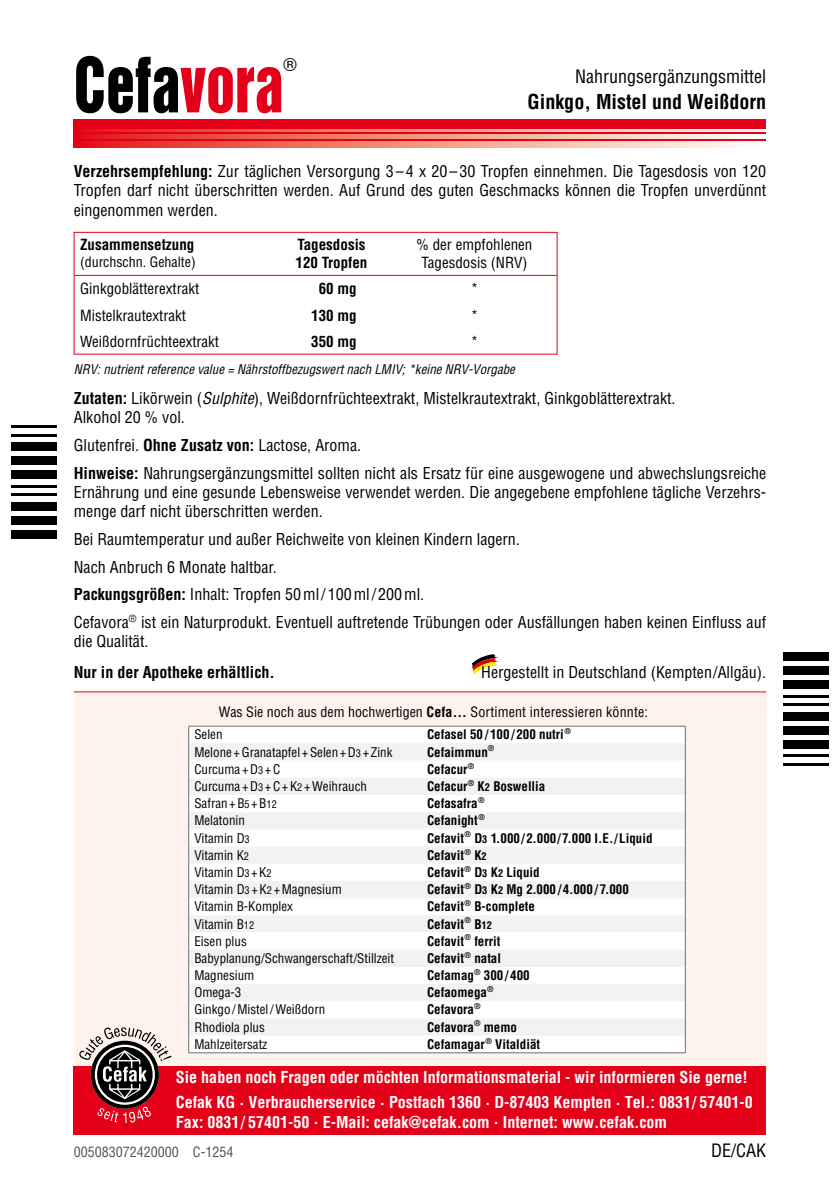
<style>
.page{position:relative;width:840px;height:1191px;background:#fff}
.page>*{position:absolute;margin:0;border:0;box-sizing:border-box;transform-origin:0 0}
.t1{font:69.6px "Helvetica Inserat";color:#000;scale:.83 1}
.t2{font:700 condensed 20px "Helvetica";color:#000}
.t3{font:condensed 18px "Helvetica";color:#000}
.t4{font:18px "Helvetica";color:#000}
.t5{font:condensed 16px/19.2px "Helvetica";color:#000}
.t6{font:700 condensed 16px/25.2px "Helvetica";color:#fff}
.t7{font:700 condensed 16px "Helvetica";color:#000}
.t8{font:condensed 15px/18px "Helvetica";color:#000;text-align:center}
.t9{font:700 condensed 15px/18px "Helvetica";color:#000}
.t10{font:condensed 14px "Helvetica";color:#000}
.t11{font:condensed 14px "Helvetica";color:#565656}
.t12{font:700 condensed 13px "Helvetica";color:#000}
.t13{font:condensed 13px "Helvetica";color:#000}
.t14{font:italic condensed 13px "Helvetica";color:#000}
.s1{color:#e30018}
.s2{font-weight:700}
.s3{font-style:italic}
.s4{font-size:10.4px}
</style>
<div class="page">
<div style="left:74px;top:692px;width:691px;height:379px;background:#fef2ed"></div>
<hr style="left:782px;top:763px;width:46px;height:2px;background:#000">
<hr style="left:782px;top:754px;width:46px;height:3px;background:#000">
<div style="left:782px;top:740px;width:46px;height:8px;background:#000"></div>
<div style="left:782px;top:726px;width:46px;height:8px;background:#000"></div>
<div style="left:782px;top:711px;width:46px;height:9px;background:#000"></div>
<hr style="left:782px;top:703px;width:46px;height:3px;background:#000">
<hr style="left:782px;top:694px;width:46px;height:3px;background:#000">
<div style="left:782px;top:680px;width:46px;height:9px;background:#000"></div>
<div style="left:782px;top:666px;width:46px;height:9px;background:#000"></div>
<div style="left:782px;top:652px;width:46px;height:8px;background:#000"></div>
<hr style="left:11px;top:425px;width:46px;height:3px;background:#000">
<hr style="left:11px;top:434px;width:46px;height:3px;background:#000">
<div style="left:11px;top:442px;width:46px;height:9px;background:#000"></div>
<div style="left:11px;top:456px;width:46px;height:9px;background:#000"></div>
<div style="left:11px;top:471px;width:46px;height:8px;background:#000"></div>
<hr style="left:11px;top:485px;width:46px;height:3px;background:#000">
<hr style="left:11px;top:493px;width:46px;height:3px;background:#000">
<div style="left:11px;top:502px;width:46px;height:8px;background:#000"></div>
<div style="left:11px;top:516px;width:46px;height:8px;background:#000"></div>
<div style="left:11px;top:530px;width:46px;height:9px;background:#000"></div>
<div style="left:74px;top:1066px;width:691px;height:68px;background:#e30018"></div>
<hr style="left:74px;top:275px;width:199px;height:1px;background:#e30018">
<hr style="left:273px;top:275px;width:119px;height:1px;background:#e30018">
<hr style="left:392px;top:275px;width:164px;height:1px;background:#e30018">
<div style="left:74px;top:232px;width:483px;height:122px;border:1px solid #e30018"></div>
<hr style="left:74px;top:691px;width:691px;height:1px;background:#e30018">
<svg style="left:79px;top:1027px;width:92px;height:96px"></svg>
<svg style="left:471px;top:654px;width:27px;height:21px"></svg>
<svg style="left:188px;top:726px;width:497px;height:326px"></svg>
<hr style="left:188px;top:1052px;width:236px;height:1px;background:#6f6f6e">
<hr style="left:424px;top:1052px;width:261px;height:1px;background:#6f6f6e">
<div style="left:74px;top:119px;width:691px;height:28px;background:#e30018"></div>
<svg style="left:85px;top:142px;width:680px;height:5px;background:#f29483"></svg>
<svg style="left:85px;top:135px;width:680px;height:4px;background:#f29483"></svg>
<svg style="left:85px;top:129px;width:680px;height:3px;background:#f29483"></svg>
<h1 class="t1" style="left:74px;top:43px;width:254px">CEFA<span class="s1">VORA</span></h1>
<p class="t4" style="left:283px;top:51px;width:15px">®</p>
<p class="t3" style="left:574px;top:65px;width:192px">Nahrungsergänzungsmittel</p>
<p class="t2" style="left:527px;top:89px;width:240px">Ginkgo, Mistel und Weißdorn</p>
<p class="t5" style="left:74px;top:162px;width:693px;text-align:justify"><span class="s2">Verzehrsempfehlung:</span> Zur täglichen Versorgung 3–4 x 20 –30 Tropfen einnehmen. Die Tagesdosis von 120<br>Tropfen darf nicht überschritten werden. Auf Grund des guten Geschmacks können die Tropfen unverdünnt eingenommen werden.</p>
<p class="t9" style="left:80px;top:236px;width:116px">Zusammensetzung</p>
<p class="t10" style="left:80px;top:253px;width:117px">(durchschn. Gehalte)</p>
<p class="t9" style="left:295px;top:236px;width:73px">Tagesdosis<br>120 Tropfen</p>
<p class="t8" style="left:416px;top:236px;width:117px">% der empfohlenen<br>Tagesdosis (NRV)</p>
<p class="t8" style="left:80px;top:280px;width:121px">Ginkgoblätterextrakt</p>
<p class="t9" style="left:318px;top:280px;width:39px">60 mg</p>
<p class="t8" style="left:470px;top:280px;width:9px">*</p>
<p class="t8" style="left:80px;top:306px;width:107px">Mistelkrautextrakt</p>
<p class="t9" style="left:311px;top:306px;width:47px">130 mg</p>
<p class="t8" style="left:470px;top:306px;width:9px">*</p>
<p class="t8" style="left:80px;top:332px;width:140px">Weißdornfrüchteextrakt</p>
<p class="t9" style="left:311px;top:332px;width:47px">350 mg</p>
<p class="t8" style="left:470px;top:332px;width:9px">*</p>
<p class="t14" style="left:74px;top:361px;width:442px">NRV: nutrient reference value = Nährstoffbezugswert nach LMIV; *keine NRV-Vorgabe</p>
<p class="t5" style="left:74px;top:388px;width:603px"><span class="s2">Zutaten:</span> Likörwein (<span class="s3">Sulphite</span>), Weißdornfrüchteextrakt, Mistelkrautextrakt, Ginkgoblätterextrakt.<br>Alkohol 20 % vol.</p>
<p class="t5" style="left:74px;top:431px;width:693px;line-height:27.8px">Glutenfrei. <span class="s2">Ohne Zusatz von:</span> Lactose, Aroma.<br><span class="s2">Hinweise:</span> Nahrungsergänzungsmittel sollten nicht als Ersatz für eine ausgewogene und abwechslungsreiche</p>
<p class="t5" style="left:74px;top:482px;width:693px">Ernährung und eine gesunde Lebensweise verwendet werden. Die angegebene empfohlene tägliche Verzehrs&shy;menge darf nicht überschritten werden.</p>
<p class="t5" style="left:74px;top:525px;width:693px;line-height:27.8px">Bei Raumtemperatur und außer Reichweite von kleinen Kindern lagern.<br>Nach Anbruch 6 Monate haltbar.<br><span class="s2">Packungsgrößen:</span> Inhalt: Tropfen 50ml/100ml/200ml.<br>Cefavora<sup>®</sup> ist ein Naturprodukt. Eventuell auftretende Trübungen oder Ausfällungen haben keinen Einfluss auf</p>
<p class="t5" style="left:74px;top:631px;width:76px">die Qualität.</p>
<p class="t7" style="left:74px;top:662px;width:202px">Nur in der Apotheke erhältlich.</p>
<p class="t5" style="left:481px;top:662px;width:286px">Hergestellt in Deutschland (Kempten/Allgäu).</p>
<p class="t10" style="left:219px;top:703px;width:430px">Was Sie noch aus dem hochwertigen <span class="s2">Cefa…</span> Sortiment interessieren könnte:</p>
<p class="t13" style="left:194px;top:726px;width:30px">Selen</p>
<p class="t12" style="left:427px;top:726px;width:145px">Cefasel 50 / 100 / 200 nutri<sup>®</sup></p>
<p class="t13" style="left:194px;top:743px;width:199px">Melone+Granatapfel +Selen +D<span class="s4">3</span> + Zink</p>
<p class="t12" style="left:427px;top:743px;width:69px">Cefaimmun<sup>®</sup></p>
<p class="t13" style="left:194px;top:761px;width:87px">Curcuma +D<span class="s4">3</span> +C</p>
<p class="t12" style="left:427px;top:761px;width:49px">Cefacur<sup>®</sup></p>
<p class="t13" style="left:194px;top:778px;width:174px">Curcuma +D<span class="s4">3</span> +C+K<span class="s4">2</span> +Weihrauch</p>
<p class="t12" style="left:427px;top:778px;width:120px">Cefacur<sup>®</sup> K<span class="s4">2</span> Boswellia</p>
<p class="t13" style="left:194px;top:795px;width:84px">Safran +B<span class="s4">5</span>+B<span class="s4">12</span></p>
<p class="t12" style="left:427px;top:795px;width:59px">Cefasafra<sup>®</sup></p>
<p class="t13" style="left:194px;top:812px;width:52px">Melatonin</p>
<p class="t12" style="left:427px;top:812px;width:59px">Cefanight<sup>®</sup></p>
<p class="t13" style="left:194px;top:829px;width:57px">Vitamin D<span class="s4">3</span></p>
<p class="t12" style="left:427px;top:829px;width:227px">Cefavit<sup>®</sup> D<span class="s4">3</span> 1.000/2.000/ 7.000 I.E./ Liquid</p>
<p class="t13" style="left:194px;top:847px;width:56px">Vitamin K<span class="s4">2</span></p>
<p class="t12" style="left:427px;top:847px;width:61px">Cefavit<sup>®</sup> K<span class="s4">2</span></p>
<p class="t13" style="left:194px;top:864px;width:79px">Vitamin D<span class="s4">3</span> +K<span class="s4">2</span></p>
<p class="t12" style="left:427px;top:864px;width:114px">Cefavit<sup>®</sup> D<span class="s4">3</span> K<span class="s4">2</span> Liquid</p>
<p class="t13" style="left:194px;top:881px;width:149px">Vitamin D<span class="s4">3</span> +K<span class="s4">2</span> +Magnesium</p>
<p class="t12" style="left:427px;top:881px;width:203px">Cefavit<sup>®</sup> D<span class="s4">3</span> K<span class="s4">2</span> Mg 2.000 / 4.000/7.000</p>
<p class="t13" style="left:194px;top:898px;width:100px">Vitamin B-Komplex</p>
<p class="t12" style="left:427px;top:898px;width:109px">Cefavit<sup>®</sup> B-complete</p>
<p class="t13" style="left:194px;top:915px;width:61px">Vitamin B<span class="s4">12</span></p>
<p class="t12" style="left:427px;top:915px;width:66px">Cefavit<sup>®</sup> B<span class="s4">12</span></p>
<p class="t13" style="left:194px;top:932px;width:54px">Eisen plus</p>
<p class="t12" style="left:427px;top:932px;width:75px">Cefavit<sup>®</sup> ferrit</p>
<p class="t13" style="left:194px;top:950px;width:201px">Babyplanung/Schwangerschaft/Stillzeit</p>
<p class="t12" style="left:427px;top:950px;width:75px">Cefavit<sup>®</sup> natal</p>
<p class="t13" style="left:194px;top:967px;width:61px">Magnesium</p>
<p class="t12" style="left:427px;top:967px;width:104px">Cefamag<sup>®</sup> 300/400</p>
<p class="t13" style="left:194px;top:984px;width:48px">Omega-3</p>
<p class="t12" style="left:427px;top:984px;width:68px">Cefaomega<sup>®</sup></p>
<p class="t13" style="left:194px;top:1001px;width:132px">Ginkgo/Mistel/Weißdorn</p>
<p class="t12" style="left:427px;top:1001px;width:55px">Cefavora<sup>®</sup></p>
<p class="t13" style="left:194px;top:1018px;width:72px">Rhodiola plus</p>
<p class="t12" style="left:427px;top:1018px;width:91px">Cefavora<sup>®</sup> memo</p>
<p class="t13" style="left:194px;top:1036px;width:74px">Mahlzeitersatz</p>
<p class="t12" style="left:427px;top:1036px;width:114px">Cefamagar<sup>®</sup> Vitaldiät</p>
<p class="t6" style="left:176px;top:1064px;width:578px">Sie haben noch Fragen oder möchten Informationsmaterial - wir informieren Sie gerne!<br>Cefak KG . Verbraucherservice . Postfach 1360 . D-87403 Kempten . Tel.: 0831 / 57401-0</p>
<p class="t6" style="left:176px;top:1109px;width:492px">Fax: 0831 / 57401-50 . E-Mail: cefak@cefak.com . Internet: www.cefak.com</p>
<p class="t11" style="left:74px;top:1143px;width:161px">005083072420000 C-1254</p>
<p class="t3" style="left:710px;top:1139px;width:57px">DE/CAK</p>
</div>
